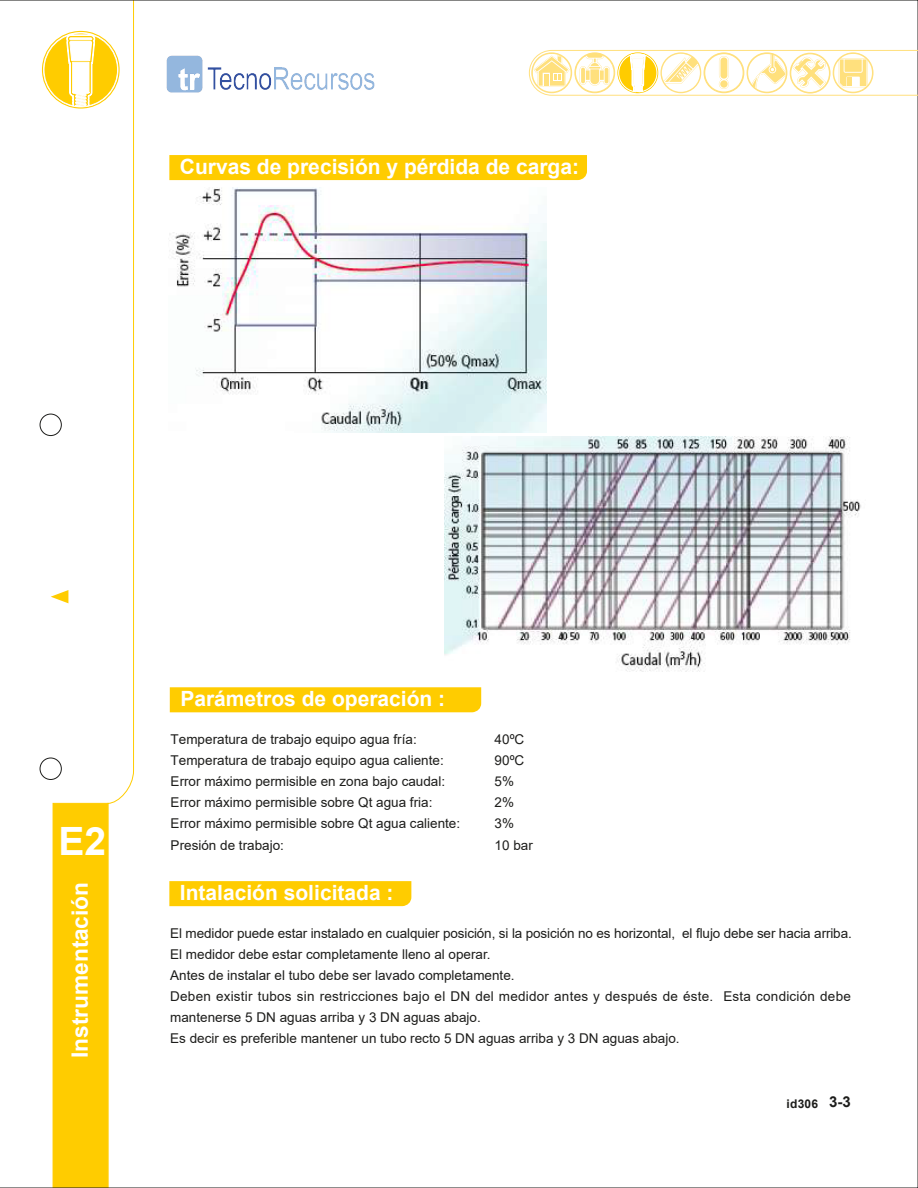
<style>
.page{position:relative;width:918px;height:1188px;background:#fff}
.page>*{position:absolute;margin:0;border:0;box-sizing:border-box;transform-origin:0 0}
.t1{font:700 39px "Arial";color:#fff}
.t2{font:700 22.5px "Arial";color:#fff}
.t3{font:700 21px "Arial";color:#fff}
.t4{font:13.5px/21px "Arial";color:#1d1d1b}
.t5{font:700 12px "Arial";letter-spacing:.02em;color:#1d1d1b}
.s1{font-size:15px}
</style>
<div class="page">
<div style="left:169px;top:881px;width:242px;height:25px;background:#fc0"></div>
<div style="left:169px;top:155px;width:418px;height:25px;background:#fc0"></div>
<div style="left:170px;top:687px;width:311px;height:25px;background:#fc0"></div>
<svg style="left:39px;top:2px;width:95px;height:1184px"></svg>
<div style="left:53px;top:803px;width:55px;height:383px;background:#fc0"></div>
<div style="left:40px;top:414px;width:22px;height:22px;border:1px solid #1d1d1b;border-radius:50%"></div>
<div style="left:40px;top:758px;width:22px;height:22px;border:1px solid #1d1d1b;border-radius:50%"></div>
<svg style="left:51px;top:590px;width:17px;height:13px"></svg>
<svg style="left:529px;top:50px;width:389px;height:46px"></svg>
<svg style="left:43px;top:32px;width:75px;height:75px"></svg>
<img style="left:169px;top:187px;width:378px;height:246px">
<img style="left:444px;top:437px;width:417px;height:235px">
<img style="left:166px;top:55px;width:209px;height:38px">
<h3 class="t3" style="left:180px;top:152px;width:401px">Curvas de precisión y pérdida de carga:</h3>
<h1 class="t1" style="left:58px;top:813px;width:49px">E2</h1>
<h2 class="t2" style="left:64px;top:1058px;width:177px;rotate:-90deg">Instrumentación</h2>
<h3 class="t3" style="left:180px;top:684px;width:266px">Parámetros de operación :</h3>
<p class="t4" style="left:171px;top:729px;width:248px">Temperatura de trabajo equipo agua fría:</p>
<p class="t4" style="left:495px;top:729px;width:31px">40ºC</p>
<p class="t4" style="left:171px;top:750px;width:275px">Temperatura de trabajo equipo agua caliente:</p>
<p class="t4" style="left:495px;top:750px;width:31px">90ºC</p>
<p class="t4" style="left:171px;top:771px;width:276px">Error máximo permisible en zona bajo caudal:</p>
<p class="t4" style="left:495px;top:771px;width:21px">5%</p>
<p class="t4" style="left:171px;top:792px;width:263px">Error máximo permisible sobre Qt agua fria:</p>
<p class="t4" style="left:495px;top:792px;width:21px">2%</p>
<p class="t4" style="left:171px;top:813px;width:291px">Error máximo permisible sobre Qt agua caliente:</p>
<p class="t4" style="left:495px;top:813px;width:21px">3%</p>
<p class="t4" style="left:171px;top:834px;width:115px">Presión de trabajo:</p>
<p class="t4" style="left:495px;top:834px;width:40px">10 bar</p>
<h3 class="t3" style="left:180px;top:878px;width:215px">Intalación solicitada :</h3>
<p class="t4" style="left:170px;top:923px;width:683px">El medidor puede estar instalado en cualquier posición, si la posición no es horizontal, el flujo debe ser hacia arriba.<br>El medidor debe estar completamente lleno al operar.<br>Antes de instalar el tubo debe ser lavado completamente.<br>Deben existir tubos sin restricciones bajo el DN del medidor antes y después de éste. Esta condición debe mantenerse 5 DN aguas arriba y 3 DN aguas abajo.<br>Es decir es preferible mantener un tubo recto 5 DN aguas arriba y 3 DN aguas abajo.</p>
<p class="t5" style="left:787px;top:1095px;width:66px">id306 <span class="s1">3-3</span></p>
</div>
